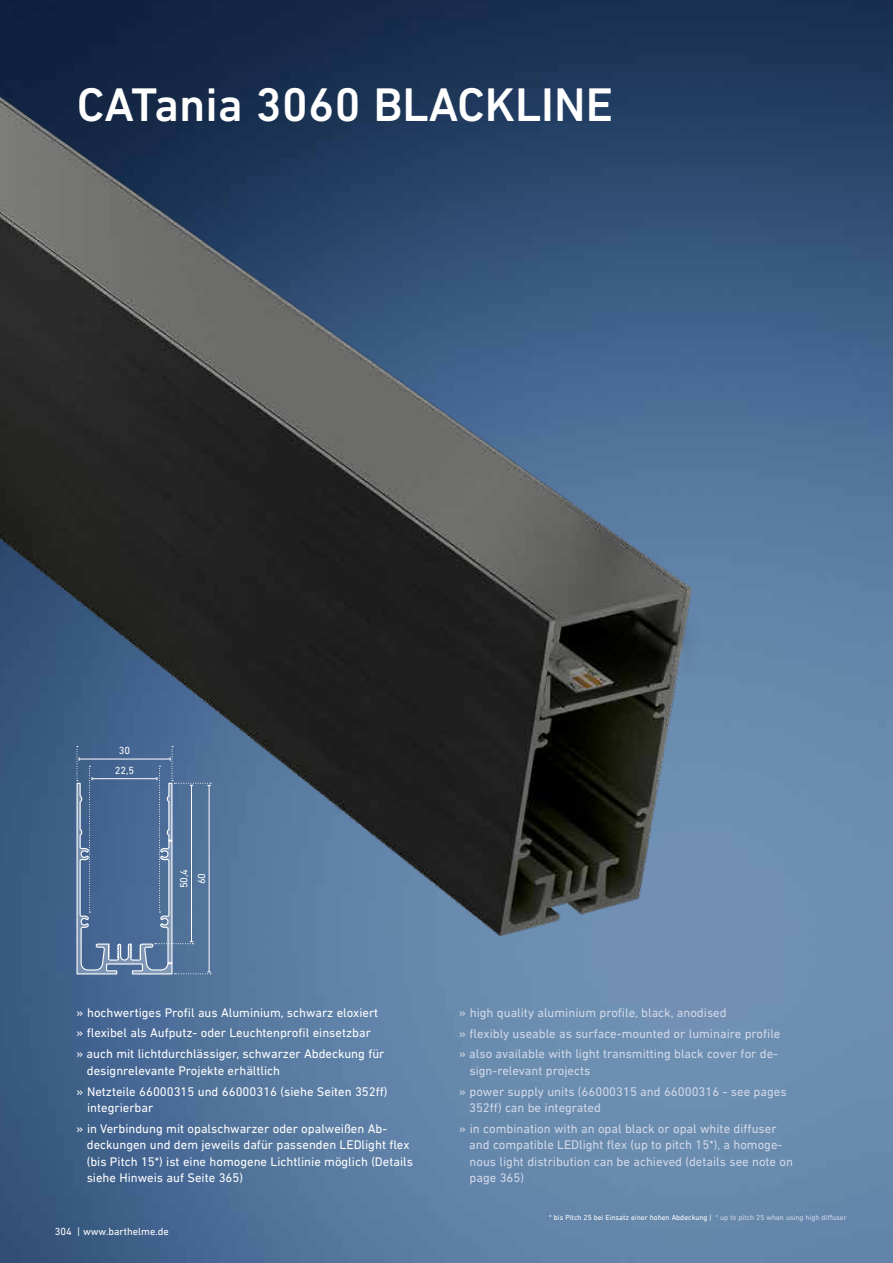
<style>
.page{position:relative;width:893px;height:1263px;background:#fff}
.page>*{position:absolute;margin:0;border:0;box-sizing:border-box;transform-origin:0 0}
.t1{font:500 48px "DIN Next LT Pro";color:#fff}
.t2{font:12.75px/20.7px "DIN Next LT Pro";color:#fff}
.t3{font:12.75px/20.7px "DIN Next LT Pro";color:#d2d9e9}
.t4{font:10.5px/19.6px "DIN Next LT Pro";color:#fff;text-align:center}
.t5{font:7.5px "DIN Next LT Pro";color:#fff}
.s1{color:#d2d9e9}
</style>
<div class="page">
<img style="left:0;top:0;width:893px;height:1263px">
<img style="left:0;top:66px;width:851px;height:1150px">
<svg style="left:76px;top:746px;width:135px;height:236px;background:#58769d"></svg>
<h1 class="t1" style="left:77px;top:77px;width:538px">CATania 3060 BLACKLINE</h1>
<p class="t4" style="left:115px;top:740px;width:21px">30<br>22,5</p>
<p class="t4" style="left:174px;top:888px;width:21px;rotate:-90deg">50,4</p>
<p class="t4" style="left:192px;top:884px;width:13px;rotate:-90deg">60</p>
<p class="t2" style="left:76px;top:1002px;width:310px">» hochwertiges Profil aus Aluminium, schwarz eloxiert » flexibel als Aufputz- oder Leuchtenprofil einsetzbar<br>» auch mit lichtdurchlässiger, schwarzer Abdeckung für</p>
<p class="t2" style="left:76px;top:1060px;width:313px;text-indent:10px">designrelevante Projekte erhältlich<br>» Netzteile 66000315 und 66000316 (siehe Seiten 352ff)</p>
<p class="t2" style="left:76px;top:1097px;width:312px;text-indent:11px">integrierbar<br>» in Verbindung mit opalschwarzer oder opalweißen Ab-</p>
<p class="t2" style="left:87px;top:1136px;width:328px;line-height:16.5px">deckungen und dem jeweils dafür passenden LEDlight flex (bis Pitch 15*) ist eine homogene Lichtlinie möglich (Details siehe Hinweis auf Seite 365)</p>
<p class="t4" style="left:55px;top:1221px;width:116px">304 | www.barthelme.de</p>
<p class="t3" style="left:459px;top:1002px;width:323px">» high quality aluminium profile, black, anodised<br>» flexibly useable as surface-mounted or luminaire profile » also available with light transmitting black cover for de-</p>
<p class="t3" style="left:459px;top:1060px;width:329px;text-indent:10px">sign-relevant projects<br>» power supply units (66000315 and 66000316 - see pages</p>
<p class="t3" style="left:459px;top:1097px;width:319px;text-indent:10px">352ff) can be integrated<br>» in combination with an opal black or opal white diffuser</p>
<p class="t3" style="left:469px;top:1136px;width:325px;line-height:16.5px">and compatible LEDlight flex (up to pitch 15*), a homoge&shy;nous light distribution can be achieved (details see note on page 365)</p>
<p class="t5" style="left:549px;top:1213px;width:299px">* bis Pitch 25 bei Einsatz einer hohen Abdeckung | <span class="s1">* up to pitch 25 when using high diffuser</span></p>
</div>
